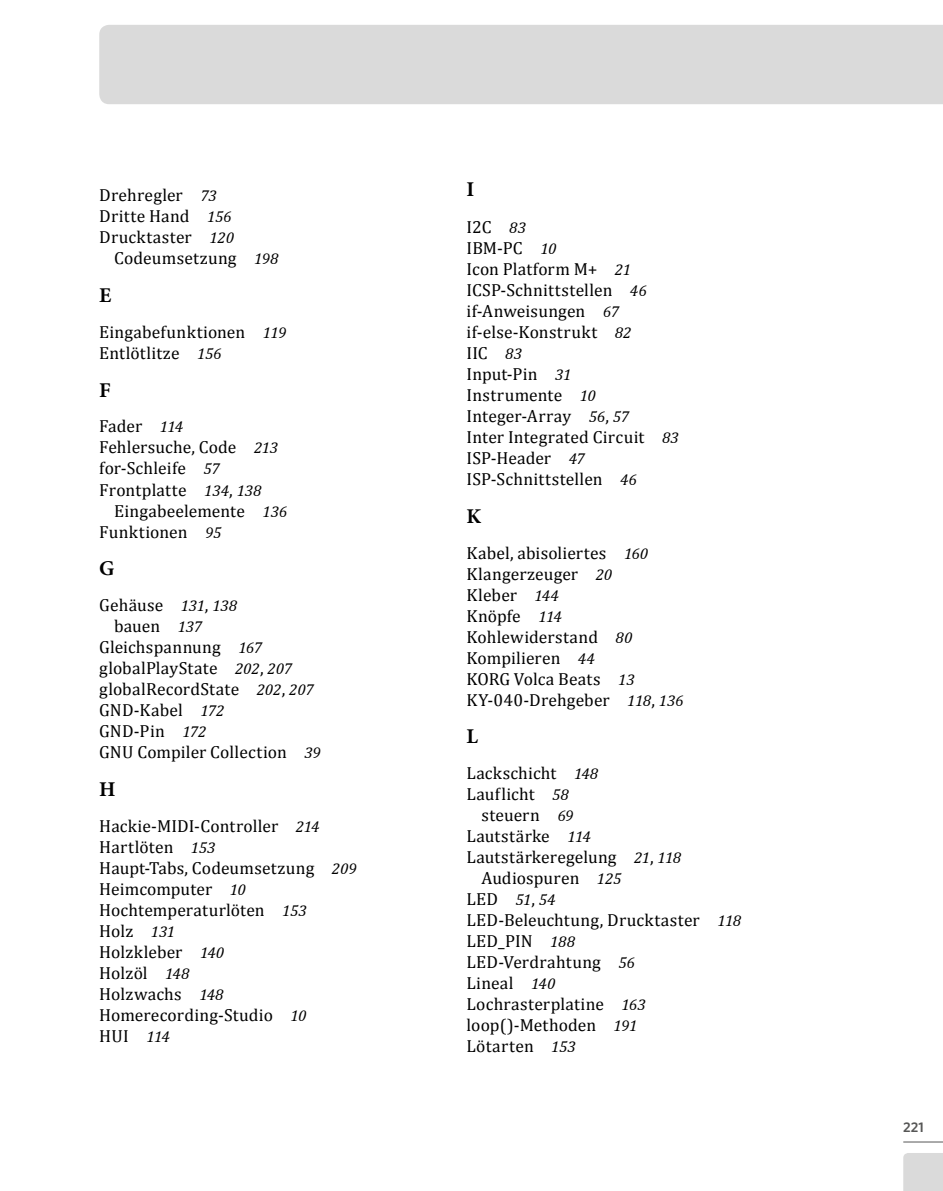
<style>
.page{position:relative;width:943px;height:1191px;background:#fff}
.page>*{position:absolute;margin:0;border:0;box-sizing:border-box;transform-origin:0 0}
.t1{font:700 21px "Minion Pro";color:#000}
.t2{font:17.5px/21px "Cambria";letter-spacing:.01em;color:#000}
.t3{font:600 14px "Whitney";color:#575756}
.s1{font-style:italic;font-size:15.75px}
</style>
<div class="page">
<hr style="left:903px;top:1141px;width:40px;height:1px;background:#575756">
<div style="left:903px;top:1153px;width:40px;height:38px;background:#dadada"></div>
<div style="left:99px;top:25px;width:844px;height:79px;background:#dadada"></div>
<p class="t2" style="left:99px;top:185px;width:119px">Drehregler <span class="s1">73</span></p>
<p class="t2" style="left:99px;top:206px;width:134px">Dritte Hand <span class="s1">156</span></p>
<p class="t2" style="left:99px;top:227px;width:136px">Drucktaster <span class="s1">120</span></p>
<p class="t2" style="left:114px;top:248px;width:166px">Codeumsetzung <span class="s1">198</span></p>
<p class="t1" style="left:99px;top:281px;width:14px">E</p>
<p class="t2" style="left:99px;top:321px;width:189px">Eingabefunktionen <span class="s1">119<br></span>Entlötlitze <span class="s1">156</span></p>
<p class="t1" style="left:99px;top:375px;width:13px">F</p>
<p class="t2" style="left:99px;top:416px;width:85px">Fader <span class="s1">114</span></p>
<p class="t2" style="left:99px;top:437px;width:180px">Fehlersuche, Code <span class="s1">213</span></p>
<p class="t2" style="left:99px;top:458px;width:122px">for-Schleife <span class="s1">57</span></p>
<p class="t2" style="left:99px;top:479px;width:164px">Frontplatte <span class="s1">134</span>, <span class="s1">138</span></p>
<p class="t2" style="left:114px;top:500px;width:174px">Eingabeelemente <span class="s1">136</span></p>
<p class="t2" style="left:99px;top:521px;width:124px">Funktionen <span class="s1">95</span></p>
<p class="t1" style="left:99px;top:554px;width:17px">G</p>
<p class="t2" style="left:99px;top:594px;width:139px">Gehäuse <span class="s1">131</span>, <span class="s1">138</span></p>
<p class="t2" style="left:114px;top:615px;width:89px">bauen <span class="s1">137</span></p>
<p class="t2" style="left:99px;top:636px;width:164px">Gleichspannung <span class="s1">167</span></p>
<p class="t2" style="left:99px;top:657px;width:194px">globalPlayState <span class="s1">202</span>, <span class="s1">207</span></p>
<p class="t2" style="left:99px;top:678px;width:216px">globalRecordState <span class="s1">202</span>, <span class="s1">207</span></p>
<p class="t2" style="left:99px;top:699px;width:127px">GND-Kabel <span class="s1">172</span></p>
<p class="t2" style="left:99px;top:720px;width:109px">GND-Pin <span class="s1">172</span></p>
<p class="t2" style="left:99px;top:741px;width:223px">GNU Compiler Collection <span class="s1">39</span></p>
<p class="t1" style="left:99px;top:774px;width:18px">H</p>
<p class="t2" style="left:99px;top:815px;width:259px">Hackie-MIDI-Controller <span class="s1">214<br></span>Hartlöten <span class="s1">153<br></span>Haupt-Tabs, Codeumsetzung <span class="s1">209<br></span>Heimcomputer <span class="s1">10<br></span>Hochtemperaturlöten <span class="s1">153<br></span>Holz <span class="s1">131<br></span>Holzkleber <span class="s1">140<br></span>Holzöl <span class="s1">148<br></span>Holzwachs <span class="s1">148<br></span>Homerecording-Studio <span class="s1">10<br></span>HUI <span class="s1">114</span></p>
<p class="t1" style="left:466px;top:174px;width:9px">I</p>
<p class="t2" style="left:466px;top:216px;width:214px">I2C <span class="s1">83<br></span>IBM-PC <span class="s1">10<br></span>Icon Platform M+ <span class="s1">21<br></span>ICSP-Schnittstellen <span class="s1">46 </span>if-Anweisungen <span class="s1">67 </span>if-else-Konstrukt <span class="s1">82<br></span>IIC <span class="s1">83<br></span>Input-Pin <span class="s1">31<br></span>Instrumente <span class="s1">10<br></span>Integer-Array <span class="s1">56</span>, <span class="s1">57<br></span>Inter Integrated Circuit <span class="s1">83<br></span>ISP-Header <span class="s1">47<br></span>ISP-Schnittstellen <span class="s1">46</span></p>
<p class="t1" style="left:466px;top:501px;width:16px">K</p>
<p class="t2" style="left:466px;top:542px;width:218px">Kabel, abisoliertes <span class="s1">160<br></span>Klangerzeuger <span class="s1">20<br></span>Kleber <span class="s1">144<br></span>Knöpfe <span class="s1">114<br></span>Kohlewiderstand <span class="s1">80<br></span>Kompilieren <span class="s1">44<br></span>KORG Volca Beats <span class="s1">13<br></span>KY-040-Drehgeber <span class="s1">118</span>, <span class="s1">136</span></p>
<p class="t1" style="left:466px;top:722px;width:13px">L</p>
<p class="t2" style="left:466px;top:762px;width:133px">Lackschicht <span class="s1">148<br></span>Lauflicht <span class="s1">58</span></p>
<p class="t2" style="left:481px;top:804px;width:94px">steuern <span class="s1">69</span></p>
<p class="t2" style="left:466px;top:825px;width:126px">Lautstärke <span class="s1">114</span></p>
<p class="t2" style="left:466px;top:846px;width:216px">Lautstärkeregelung <span class="s1">21</span>, <span class="s1">118</span></p>
<p class="t2" style="left:481px;top:867px;width:142px">Audiospuren <span class="s1">125</span></p>
<p class="t2" style="left:466px;top:888px;width:90px">LED <span class="s1">51</span>, <span class="s1">54</span></p>
<p class="t2" style="left:466px;top:909px;width:276px">LED-Beleuchtung, Drucktaster <span class="s1">118</span></p>
<p class="t2" style="left:466px;top:930px;width:110px">LED_PIN <span class="s1">188</span></p>
<p class="t2" style="left:466px;top:951px;width:170px">LED-Verdrahtung <span class="s1">56</span></p>
<p class="t2" style="left:466px;top:972px;width:90px">Lineal <span class="s1">140</span></p>
<p class="t2" style="left:466px;top:993px;width:181px">Lochrasterplatine <span class="s1">163</span></p>
<p class="t2" style="left:466px;top:1014px;width:172px">loop()-Methoden <span class="s1">191</span></p>
<p class="t2" style="left:466px;top:1035px;width:111px">Lötarten <span class="s1">153</span></p>
<p class="t3" style="left:903px;top:1118px;width:22px">221</p>
</div>
